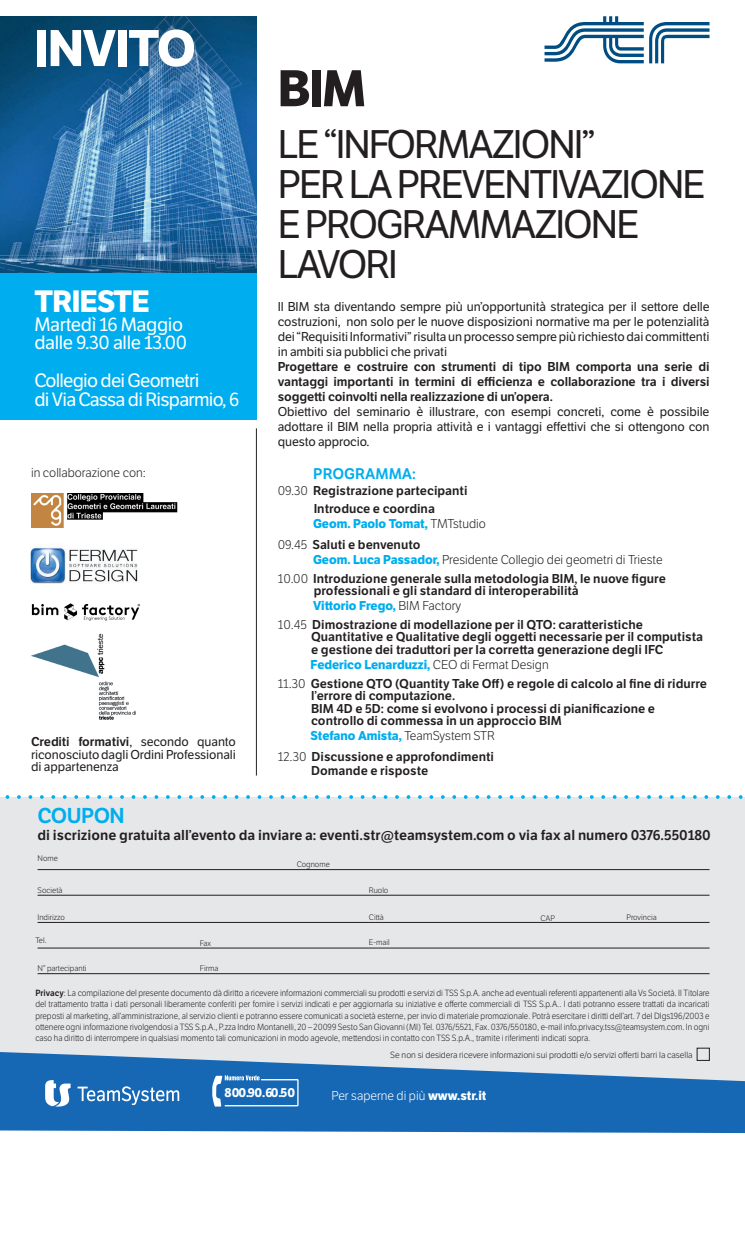
<style>
.page{position:relative;width:745px;height:1241px;background:#fff}
.page>*{position:absolute;margin:0;border:0;box-sizing:border-box;transform-origin:0 0}
.t1{font:700 50px "LFT Etica";letter-spacing:-.02em;color:#fff}
.t2{font:700 50px "LFT Etica";color:#231f20}
.t3{font:38.75px/40px "LFT Etica";letter-spacing:-.05em;color:#231f20}
.t4{font:700 30px "LFT Etica";letter-spacing:-.02em;color:#fff}
.t5{font:600 21px "LFT Etica";letter-spacing:-.03em;color:#00aeef}
.t6{font:18.75px/18.8px "LFT Etica";letter-spacing:-.04em;color:#fff}
.t7{font:18.75px/18.8px "LFT Etica";letter-spacing:-.02em;color:#fff}
.t8{font:600 15px "LFT Etica";color:#00aeef}
.t9{font:600 14px "LFT Etica";color:#231f20}
.t10{font:600 12.5px/12.5px "LFT Etica";color:#231f20}
.t11{font:12.5px/15px "LFT Etica";letter-spacing:-.01em;color:#231f20;text-align:justify}
.t12{font:700 12.5px/21.2px "LFT Etica";color:#00aeef}
.t13{font:300 12.5px "LFT Etica";color:#fff}
.t14{font:300 12.5px "LFT Etica";color:#231f20}
.t15{font:700 12.5px "LFT Etica";letter-spacing:-.04em;color:#fff}
.t16{font:300 8.75px/11.2px "LFT Etica";color:#231f20;text-align:justify;scale:.95 1}
.t17{font:300 8.75px "LFT Etica";color:#231f20}
.t18{font:300 7.88px "LFT Etica";color:#231f20}
.s1{font-weight:600}
.s2{font-weight:300}
.s3{font-weight:300;color:#231f20}
.s4{font-weight:600;color:#231f20}
.s5{font-weight:700;color:#00aeef}
.s6{font-weight:700}
</style>
<div class="page">
<div style="left:0;top:796px;width:744px;height:315px;background:#e6e7e9"></div>
<svg style="left:0;top:795px;width:745px;height:3px"></svg>
<hr style="left:38px;top:869px;width:671px;height:1px;background:#231f20">
<hr style="left:38px;top:894px;width:671px;height:1px;background:#231f20">
<hr style="left:38px;top:922px;width:671px;height:1px;background:#231f20">
<hr style="left:38px;top:947px;width:671px;height:1px;background:#231f20">
<hr style="left:38px;top:973px;width:671px;height:1px;background:#231f20">
<svg style="left:0;top:1051px;width:744px;height:81px;fill:#1768b4"></svg>
<svg style="left:0;top:1075px;width:745px;height:38px;background:#2571b8"></svg>
<img style="left:0;top:16px;width:256px;height:257px">
<div style="left:0;top:273px;width:256px;height:147px;background:#00aeef"></div>
<img style="left:31px;top:603px;width:109px;height:18px">
<img style="left:32px;top:493px;width:146px;height:34px">
<img style="left:31px;top:547px;width:107px;height:37px">
<hr style="left:256px;top:428px;width:1px;height:347px;background:#231f20">
<svg style="left:544px;top:16px;width:165px;height:47px"></svg>
<img style="left:31px;top:633px;width:105px;height:87px">
<h1 class="t1" style="left:34px;top:18px;width:163px">INVITO</h1>
<h3 class="t4" style="left:34px;top:283px;width:117px">TRIESTE</h3>
<h3 class="t7" style="left:34px;top:315px;width:154px">Martedì 16 Maggio dalle 9.30 alle 13.00</h3>
<h3 class="t6" style="left:34px;top:371px;width:206px">Collegio dei Geometri<br>di Via Cassa di Risparmio, 6</h3>
<h1 class="t2" style="left:277px;top:58px;width:89px">BIM</h1>
<h2 class="t3" style="left:277px;top:125px;width:429px">LE “INFORMAZIONI”<br>PER LA PREVENTIVAZIONE<br>E PROGRAMMAZIONE<br>LAVORI</h2>
<p class="t11" style="left:277px;top:299px;width:433px">Il BIM sta diventando sempre più un’opportunità strategica per il settore delle costruzioni, non solo per le nuove disposizioni normative ma per le potenzialità dei “Requisiti Informativi” risulta un processo sempre più richiesto dai committenti in ambiti sia pubblici che privati</p>
<p class="t10" style="left:277px;top:359px;width:433px;line-height:15px;text-align:justify">Progettare e costruire con strumenti di tipo BIM comporta una serie di vantaggi importanti in termini di efficienza e collaborazione tra i diversi soggetti coinvolti nella realizzazione di un’opera.</p>
<p class="t11" style="left:277px;top:404px;width:433px">Obiettivo del seminario è illustrare, con esempi concreti, come è possibile adottare il BIM nella propria attività e i vantaggi effettivi che si ottengono con questo approcio.</p>
<p class="t14" style="left:31px;top:466px;width:116px">in collaborazione con:</p>
<p class="t8" style="left:313px;top:465px;width:104px">PROGRAMMA:</p>
<p class="t11" style="left:31px;top:735px;width:206px;line-height:12.5px"><span class="s1">Crediti formativi</span>, secondo quanto riconosciuto dagli Ordini Professionali di appartenenza</p>
<p class="t10" style="left:277px;top:482px;width:191px;line-height:17.5px;text-align:center"><span class="s2">09.30</span> Registrazione partecipanti<br>Introduce e coordina</p>
<p class="t12" style="left:277px;top:512px;width:209px;text-indent:35px">Geom. Paolo Tomat, <span class="s3">TMTstudio<br>09.45</span> <span class="s4">Saluti e benvenuto</span></p>
<p class="t10" style="left:277px;top:550px;width:389px;line-height:18.8px;text-align:right"><span class="s5">Geom. Luca Passador,</span> <span class="s2">Presidente Collegio dei geometri di Trieste<br>10.00</span> Introduzione generale sulla metodologia BIM, le nuove figure</p>
<p class="t10" style="left:313px;top:583px;width:267px;line-height:15px">professionali e gli standard di interoperabilità<br><span class="s5">Vittorio Frego,</span> <span class="s2">BIM Factory</span></p>
<p class="t10" style="left:311px;top:618px;width:393px;text-indent:-33px"><span class="s2">10.45</span> Dimostrazione di modellazione per il QTO: caratteristiche<br>Quantitative e Qualitative degli oggetti necessarie per il computista e gestione dei traduttori per la corretta generazione degli IFC</p>
<p class="t10" style="left:277px;top:655px;width:430px;line-height:18.8px;text-indent:33px"><span class="s5">Federico Lenarduzzi,</span> <span class="s2">CEO di Fermat Design<br>11.30</span> Gestione QTO (Quantity Take Off) e regole di calcolo al fine di ridurre</p>
<p class="t10" style="left:311px;top:689px;width:345px">l’errore di computazione.<br>BIM 4D e 5D: come si evolvono i processi di pianificazione e controllo di commessa in un approccio BIM</p>
<p class="t10" style="left:277px;top:725px;width:218px;line-height:21.2px;text-align:right"><span class="s5">Stefano Amista,</span> <span class="s2">TeamSystem STR<br>12.30</span> Discussione e approfondimenti</p>
<p class="t10" style="left:311px;top:764px;width:118px">Domande e risposte</p>
<h3 class="t5" style="left:38px;top:803px;width:89px">COUPON</h3>
<p class="t9" style="left:38px;top:826px;width:674px">di iscrizione gratuita all’evento da inviare a: eventi.str@teamsystem.com o via fax al numero 0376.550180</p>
<p class="t18" style="left:38px;top:853px;width:22px">Nome</p>
<p class="t18" style="left:296px;top:859px;width:34px">Cognome</p>
<p class="t18" style="left:38px;top:885px;width:27px">Società</p>
<p class="t18" style="left:369px;top:885px;width:21px">Ruolo</p>
<p class="t18" style="left:38px;top:912px;width:29px">Indirizzo</p>
<p class="t18" style="left:369px;top:912px;width:16px">Città</p>
<p class="t18" style="left:540px;top:913px;width:16px">CAP</p>
<p class="t18" style="left:626px;top:912px;width:32px">Provincia</p>
<p class="t18" style="left:35px;top:935px;width:13px">Tel.</p>
<p class="t18" style="left:200px;top:938px;width:13px">Fax</p>
<p class="t18" style="left:369px;top:937px;width:22px">E-mail</p>
<p class="t18" style="left:38px;top:963px;width:50px">N° partecipanti</p>
<p class="t18" style="left:200px;top:963px;width:20px">Firma</p>
<p class="t16" style="left:35px;top:987px;width:710px"><span class="s1">Privacy</span>: La compilazione del presente documento dà diritto a ricevere informazioni commerciali su prodotti e servizi di TSS S.p.A. anche ad eventuali referenti appartenenti alla Vs Società. Il Titolare del trattamento tratta i dati personali liberamente conferiti per fornire i servizi indicati e per aggiornarla su iniziative e offerte commerciali di TSS S.p.A.. I dati potranno essere trattati da incaricati preposti al marketing, all’amministrazione, al servizio clienti e potranno essere comunicati a società esterne, per invio di materiale promozionale. Potrà esercitare i diritti dell’art. 7 del Dlgs196/2003 e ottenere ogni informazione rivolgendosi a TSS S.p.A., P.zza Indro Montanelli, 20 – 20099 Sesto San Giovanni (MI) Tel. 0376/5521, Fax. 0376/550180, e-mail info.privacy.tss@teamsystem.com. In ogni caso ha diritto di interrompere in qualsiasi momento tali comunicazioni in modo agevole, mettendosi in contatto con TSS S.p.A., tramite i riferimenti indicati sopra.</p>
<p class="t17" style="left:390px;top:1049px;width:303px">Se non si desidera ricevere informazioni sui prodotti e/o servizi offerti barri la casella</p>
<p class="t15" style="left:224px;top:1084px;width:72px">800.90.60.50</p>
<p class="t13" style="left:331px;top:1088px;width:156px">Per saperne di più <span class="s6">www.str.it</span></p>
</div>
